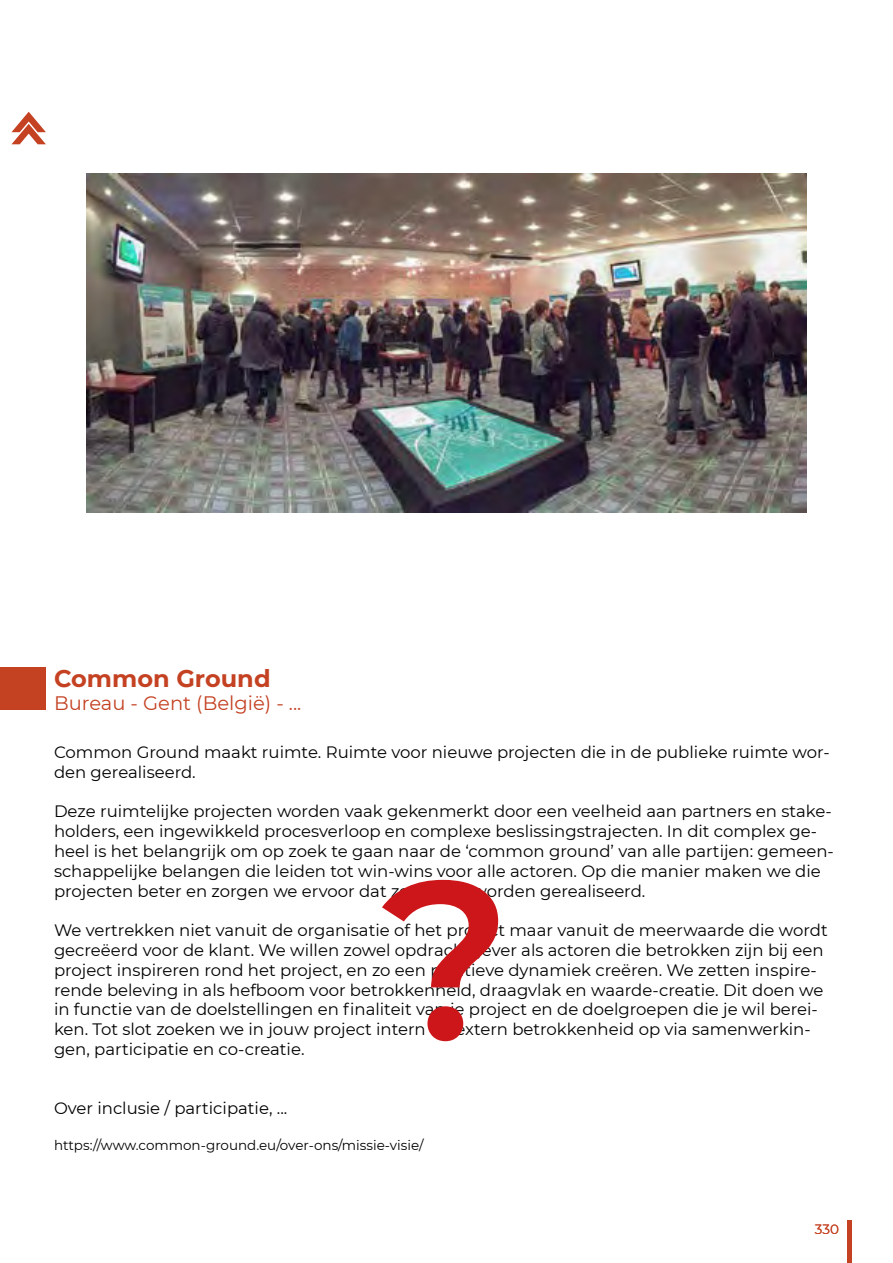
<style>
.page{position:relative;width:893px;height:1263px;background:#fff}
.page>*{position:absolute;margin:0;border:0;box-sizing:border-box;transform-origin:0 0}
.t1{font:600 225px "Montserrat";color:#cd1619}
.t2{font:700 24px "Montserrat";color:#c44122}
.t3{font:19.5px "Montserrat";color:#c44122}
.t4{font:16.5px/19.8px "Montserrat";color:#000}
.t5{font:13.5px "Montserrat";color:#000}
.t6{font:13.5px "Montserrat";color:#c44122}
</style>
<div class="page">
<div style="left:0;top:668px;width:46px;height:42px;background:#c44122"></div>
<img style="left:86px;top:173px;width:720px;height:339px">
<svg style="left:11px;top:112px;width:35px;height:32px"></svg>
<hr style="left:847px;top:1220px;width:4px;height:43px;background:#c44122">
<h2 class="t2" style="left:54px;top:661px;width:218px">Common Ground</h2>
<p class="t3" style="left:54px;top:690px;width:249px">Bureau - Gent (België) - ...</p>
<p class="t4" style="left:54px;top:741px;width:777px">Common Ground maakt ruimte. Ruimte voor nieuwe projecten die in de publieke ruimte wor&shy;den gerealiseerd.</p>
<p class="t4" style="left:54px;top:801px;width:781px">Deze ruimtelijke projecten worden vaak gekenmerkt door een veelheid aan partners en stake&shy;holders, een ingewikkeld procesverloop en complexe beslissingstrajecten. In dit complex ge&shy;heel is het belangrijk om op zoek te gaan naar de ‘common ground’ van alle partijen: gemeen&shy;schappelijke belangen die leiden tot win-wins voor alle actoren. Op die manier maken we die projecten beter en zorgen we ervoor dat ze sneller worden gerealiseerd.</p>
<p class="t4" style="left:54px;top:920px;width:775px">We vertrekken niet vanuit de organisatie of het project maar vanuit de meerwaarde die wordt gecreëerd voor de klant. We willen zowel opdrachtgever als actoren die betrokken zijn bij een project inspireren rond het project, en zo een positieve dynamiek creëren. We zetten inspire&shy;rende beleving in als hefboom voor betrokkenheid, draagvlak en waarde-creatie. Dit doen we in functie van de doelstellingen en finaliteit van je project en de doelgroepen die je wil berei&shy;ken. Tot slot zoeken we in jouw project intern en extern betrokkenheid op via samenwerkin&shy;gen, participatie en co-creatie.</p>
<h1 class="t1" style="left:381px;top:800px;width:132px">?</h1>
<p class="t4" style="left:54px;top:1098px;width:235px">Over inclusie / participatie, ...</p>
<p class="t5" style="left:54px;top:1136px;width:371px">https://www.common-ground.eu/over-ons/missie-visie/</p>
<p class="t6" style="left:815px;top:1219px;width:26px">330</p>
</div>
